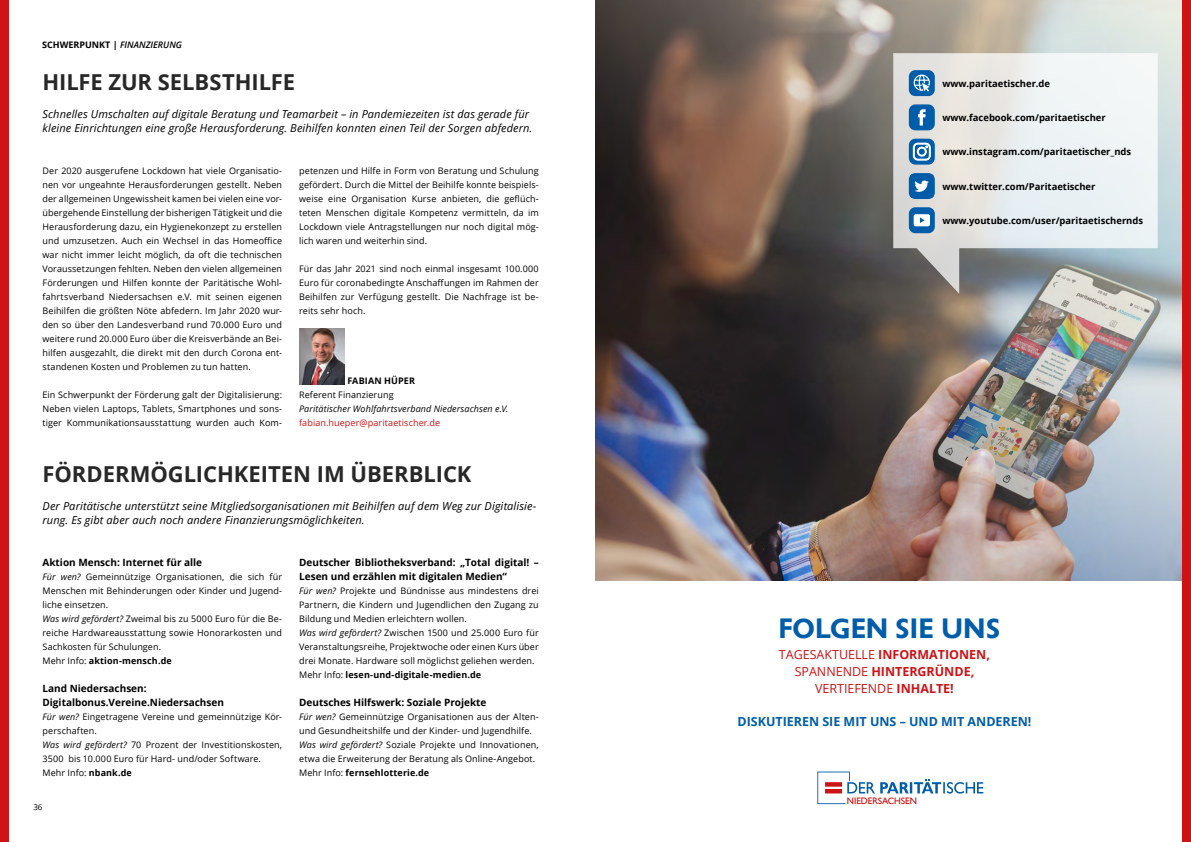
<style>
.page{position:relative;width:1191px;height:842px;background:#fff}
.page>*{position:absolute;margin:0;border:0;box-sizing:border-box;transform-origin:0 0}
.t1{font:700 29.1px "Chantilly";letter-spacing:.005em;color:#005da9}
.t2{font:700 22px "Open Sans";letter-spacing:-.005em;color:#282827}
.t3{font:700 12.5px/16.6px "Open Sans";color:#cd1316;text-align:center}
.t4{font:700 12.5px "Open Sans";color:#005da9}
.t5{font:italic 11px/14px "Open Sans";letter-spacing:.01em;color:#000}
.t6{font:700 10px/14px "Open Sans";color:#000}
.t7{font:500 9.6px "Chantilly";letter-spacing:-.01em;color:#cd1316}
.t8{font:700 9.4px "Open Sans";color:#000}
.t9{font:9px/14px "Open Sans";letter-spacing:.01em;color:#000;text-align:justify}
.t10{font:italic 9px "Open Sans";letter-spacing:.01em;color:#000}
.t11{font:700 9px "Open Sans";color:#000}
.t12{font:9px "Open Sans";letter-spacing:.01em;color:#cd1316}
.t13{font:8px "Open Sans";color:#000}
.s1{font-weight:600;font-style:italic}
.s2{font-style:italic}
.s3{font-weight:700}
.s4{font-weight:400}
</style>
<div class="page">
<div style="left:0;top:0;width:8px;height:842px;background:#cd1316"></div>
<img style="left:595px;top:0;width:587px;height:580px">
<svg style="left:893px;top:53px;width:264px;height:241px"></svg>
<div style="left:909px;top:207px;width:25px;height:26px;background:#005da9;border-radius:6px"></div>
<svg style="left:913px;top:214px;width:17px;height:12px"></svg>
<svg style="left:909px;top:139px;width:25px;height:26px"></svg>
<svg style="left:913px;top:143px;width:17px;height:18px"></svg>
<div style="left:909px;top:70px;width:25px;height:26px;background:#005da9;border-radius:6px"></div>
<svg style="left:913px;top:75px;width:17px;height:17px"></svg>
<div style="left:909px;top:104px;width:25px;height:26px;background:#005da9;border-radius:6px"></div>
<svg style="left:918px;top:109px;width:7px;height:16px"></svg>
<svg style="left:909px;top:173px;width:25px;height:26px"></svg>
<img style="left:909px;top:174px;width:24px;height:24px">
<svg style="left:817px;top:771px;width:166px;height:33px"></svg>
<div style="left:1182px;top:0;width:9px;height:842px;background:#cd1316"></div>
<img style="left:299px;top:328px;width:45px;height:56px">
<p class="t11" style="left:42px;top:38px;width:141px">SCHWERPUNKT | <span class="s1">FINANZIERUNG</span></p>
<h2 class="t2" style="left:43px;top:66px;width:254px">HILFE ZUR SELBSTHILFE</h2>
<p class="t5" style="left:43px;top:107px;width:491px">Schnelles Umschalten auf digitale Beratung und Teamarbeit – in Pandemiezeiten ist das gerade für kleine Einrichtungen eine große Herausforderung. Beihilfen konnten einen Teil der Sorgen abfedern.</p>
<p class="t9" style="left:43px;top:164px;width:241px">Der 2020 ausgerufene Lockdown hat viele Organisatio&shy;nen vor ungeahnte Herausforderungen gestellt. Neben der allgemeinen Ungewissheit kamen bei vielen eine vor&shy;übergehende Einstellung der bisherigen Tätigkeit und die Herausforderung dazu, ein Hygienekonzept zu erstellen und umzusetzen. Auch ein Wechsel in das Homeoffice war nicht immer leicht möglich, da oft die technischen Voraussetzungen fehlten. Neben den vielen allgemeinen Förderungen und Hilfen konnte der Paritätische Wohl&shy;fahrtsverband Niedersachsen e.V. mit seinen eigenen Beihilfen die größten Nöte abfedern. Im Jahr 2020 wur&shy;den so über den Landesverband rund 70.000 Euro und weitere rund 20.000 Euro über die Kreisverbände an Bei&shy;hilfen ausgezahlt, die direkt mit den durch Corona ent&shy;standenen Kosten und Problemen zu tun hatten.</p>
<p class="t9" style="left:43px;top:388px;width:241px">Ein Schwerpunkt der Förderung galt der Digitalisierung:<br>Neben vielen Laptops, Tablets, Smartphones und sons&shy;tiger Kommunikationsausstattung wurden auch Kom-</p>
<p class="t9" style="left:299px;top:164px;width:241px">petenzen und Hilfe in Form von Beratung und Schulung gefördert. Durch die Mittel der Beihilfe konnte beispiels&shy;weise eine Organisation Kurse anbieten, die geflüch&shy;teten Menschen digitale Kompetenz vermitteln, da im Lockdown viele Antragstellungen nur noch digital mög&shy;lich waren und weiterhin sind.</p>
<p class="t9" style="left:299px;top:262px;width:241px">Für das Jahr 2021 sind noch einmal insgesamt 100.000<br>Euro für coronabedingte Anschaffungen im Rahmen der Beihilfen zur Verfügung gestellt. Die Nachfrage ist be&shy;reits sehr hoch.</p>
<p class="t11" style="left:347px;top:374px;width:69px">FABIAN HÜPER</p>
<p class="t9" style="left:299px;top:388px;width:96px">Referent Finanzierung</p>
<p class="t10" style="left:299px;top:403px;width:211px">Paritätischer Wohlfahrtsverband Niedersachsen e.V.</p>
<p class="t12" style="left:299px;top:417px;width:142px">fabian.hueper@paritaetischer.de</p>
<h2 class="t2" style="left:43px;top:458px;width:430px">FÖRDERMÖGLICHKEITEN IM ÜBERBLICK</h2>
<p class="t5" style="left:43px;top:499px;width:495px">Der Paritätische unterstützt seine Mitgliedsorganisationen mit Beihilfen auf dem Weg zur Digitalisie&shy;rung. Es gibt aber auch noch andere Finanzierungsmöglichkeiten.</p>
<p class="t6" style="left:299px;top:555px;width:241px">Deutscher Bibliotheksverband: „Total digital! –<br>Lesen und erzählen mit digitalen Medien“</p>
<p class="t9" style="left:299px;top:584px;width:241px;text-align:left"><span class="s2">Für wen?</span> Projekte und Bündnisse aus mindestens drei Partnern, die Kindern und Jugendlichen den Zugang zu Bildung und Medien erleichtern wollen.<br><span class="s2">Was wird gefördert?</span> Zwischen 1500 und 25.000 Euro für Veranstaltungsreihe, Projektwoche oder einen Kurs über drei Monate. Hardware soll möglichst geliehen werden.<br>Mehr Info: <span class="s3">lesen-und-digitale-medien.de</span></p>
<p class="t6" style="left:299px;top:695px;width:189px">Deutsches Hilfswerk: Soziale Projekte</p>
<p class="t9" style="left:299px;top:710px;width:241px;text-align:left"><span class="s2">Für wen?</span> Gemeinnützige Organisationen aus der Alten&shy;und Gesundheitshilfe und der Kinder- und Jugendhilfe.<br><span class="s2">Was wird gefördert?</span> Soziale Projekte und Innovationen, etwa die Erweiterung der Beratung als Online-Angebot.<br>Mehr Info: <span class="s3">fernsehlotterie.de</span></p>
<p class="t6" style="left:43px;top:555px;width:161px">Aktion Mensch: Internet für alle</p>
<p class="t9" style="left:43px;top:570px;width:241px;text-align:left"><span class="s2">Für wen?</span> Gemeinnützige Organisationen, die sich für Menschen mit Behinderungen oder Kinder und Jugend&shy;liche einsetzen.<br><span class="s2">Was wird gefördert?</span> Zweimal bis zu 5000 Euro für die Be&shy;reiche Hardwareausstattung sowie Honorarkosten und Sachkosten für Schulungen.<br>Mehr Info: <span class="s3">aktion-mensch.de</span></p>
<p class="t6" style="left:43px;top:681px;width:183px">Land Niedersachsen:<br>Digitalbonus.Vereine.Niedersachsen</p>
<p class="t9" style="left:43px;top:710px;width:241px;text-align:left"><span class="s2">Für wen?</span> Eingetragene Vereine und gemeinnützige Kör&shy;perschaften.<br><span class="s2">Was wird gefördert?</span> 70 Prozent der Investitionskosten, 3500 bis 10.000 Euro für Hard- und/oder Software.<br>Mehr Info: <span class="s3">nbank.de</span></p>
<p class="t13" style="left:33px;top:802px;width:11px">36</p>
<p class="t8" style="left:942px;top:77px;width:109px">www.paritaetischer.de</p>
<p class="t8" style="left:942px;top:111px;width:165px">www.facebook.com/paritaetischer</p>
<p class="t8" style="left:942px;top:145px;width:190px">www.instagram.com/paritaetischer_nds</p>
<p class="t8" style="left:942px;top:180px;width:155px">www.twitter.com/Paritaetischer</p>
<p class="t8" style="left:942px;top:214px;width:202px">www.youtube.com/user/paritaetischernds</p>
<h1 class="t1" style="left:778px;top:612px;width:223px">FOLGEN SIE UNS</h1>
<h3 class="t3" style="left:779px;top:646px;width:212px"><span class="s4">TAGESAKTUELLE</span> INFORMATIONEN,<br><span class="s4">SPANNENDE</span> HINTERGRÜNDE,<br><span class="s4">VERTIEFENDE</span> INHALTE!</h3>
<h3 class="t4" style="left:737px;top:713px;width:295px">DISKUTIEREN SIE MIT UNS – UND MIT ANDEREN!</h3>
<p class="t7" style="left:847px;top:796px;width:72px">NIEDERSACHSEN</p>
</div>
